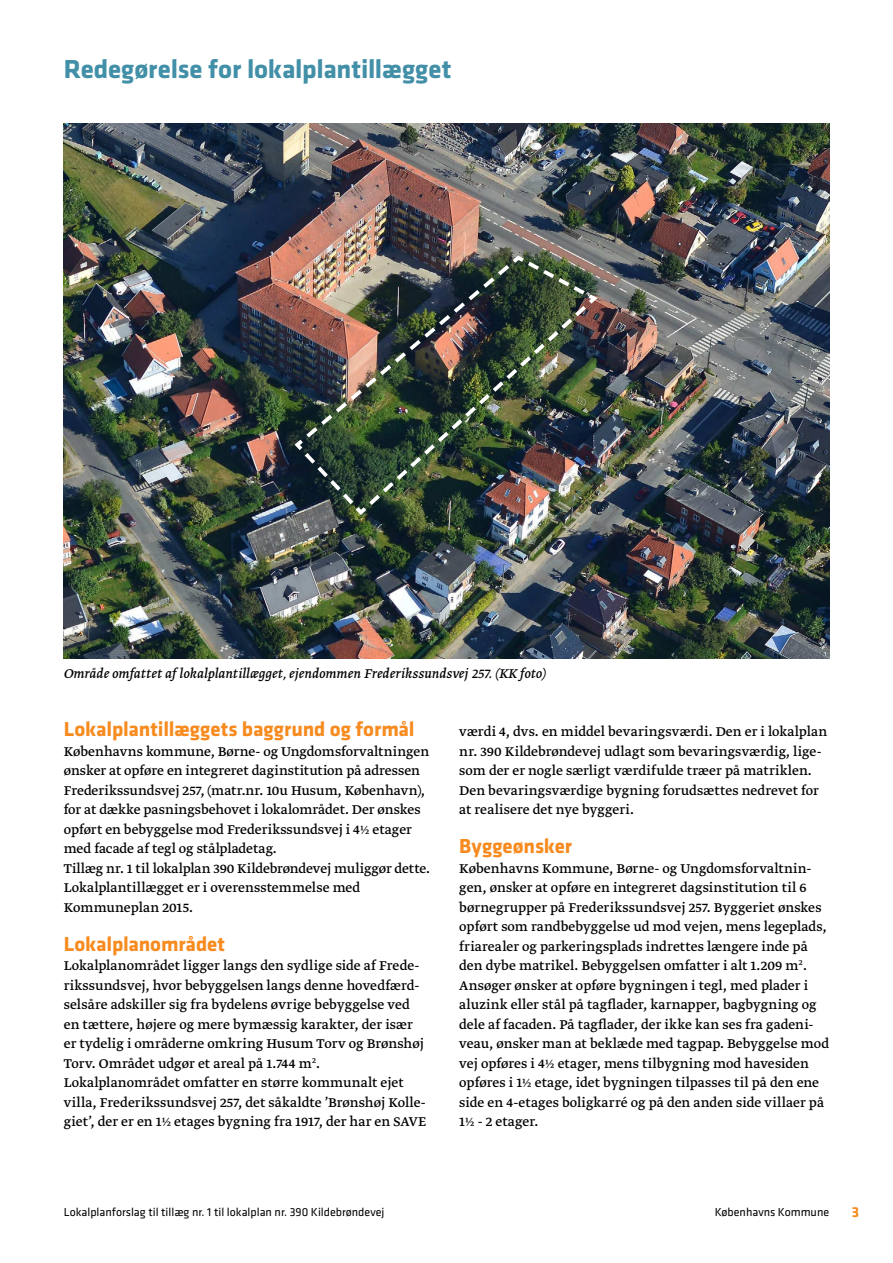
<style>
.page{position:relative;width:893px;height:1263px;background:#fff}
.page>*{position:absolute;margin:0;border:0;box-sizing:border-box;transform-origin:0 0}
.t1{font:700 27px "Klavika";letter-spacing:-.005em;color:#428fa8}
.t2{font:700 21px "Klavika";letter-spacing:-.005em;color:#f78b1f}
.t3{font:15px/19.5px "Greta Text";color:#000}
.t4{font:italic 15px "Greta Text";letter-spacing:.005em;color:#000}
.t5{font:700 15px "Klavika";color:#f78b1f}
.t6{font:12px "Klavika";color:#000}
</style>
<div class="page">
<img style="left:64px;top:123px;width:765px;height:536px">
<img style="left:292px;top:253px;width:309px;height:265px">
<h1 class="t1" style="left:64px;top:59px;width:389px">redegørelse for lokalplantillægget</h1>
<p class="t4" style="left:64px;top:667px;width:483px">Område omfattet af lokalplantillægget, ejendommen Frederikssundsvej 257. (KK foto)</p>
<h2 class="t2" style="left:64px;top:721px;width:352px">lokalplantillæggets baggrund og formål</h2>
<p class="t3" style="left:64px;top:742px;width:368px">Københavns kommune, Børne- og Ungdomsforvaltningen ønsker at opføre en integreret daginstitution på adressen Frederikssundsvej 257, (matr.nr. 10u Husum, København), for at dække pasningsbehovet i lokalområdet. Der ønskes opført en bebyggelse mod Frederikssundsvej i 4½ etager med facade af tegl og stålpladetag.<br>Tillæg nr. 1 til lokalplan 390 Kildebrøndevej muliggør dette.<br>Lokalplantillægget er i overensstemmelse med Kommune plan 2015.</p>
<h2 class="t2" style="left:64px;top:935px;width:163px">lokalplanområdet</h2>
<p class="t3" style="left:64px;top:957px;width:364px">Lokalplanområdet ligger langs den sydlige side af Frede&shy;rikssundsvej, hvor bebyggelsen langs denne hovedfærd&shy;selsåre adskiller sig fra bydelens øvrige bebyggelse ved en tættere, højere og mere bymæssig karakter, der især er tydelig i områderne omkring Husum Torv og Brønshøj Torv. Området udgør et areal på 1.744 m<sup>2</sup>.<br>Lokalplanområdet omfatter en større kommunalt ejet villa, Frederikssundsvej 257, det såkaldte ’Brønshøj Kolle&shy;giet’, der er en 1½ etages bygning fra 1917, der har en SAVE</p>
<p class="t3" style="left:459px;top:723px;width:369px">værdi 4, dvs. en middel bevaringsværdi. Den er i lokalplan nr. 390 Kildebrøndevej udlagt som bevaringsværdig, lige&shy;som der er nogle særligt værdifulde træer på matriklen.<br>Den bevaringsværdige bygning forudsættes nedrevet for at realisere det nye byggeri.</p>
<h2 class="t2" style="left:459px;top:838px;width:114px">byggeønsker</h2>
<p class="t3" style="left:459px;top:859px;width:371px">Københavns Kommune, Børne- og Ungdomsforvaltnin&shy;gen, ønsker at opføre en integreret dagsinstitution til 6 børnegrupper på Frederikssundsvej 257. Byggeriet ønskes opført som randbebyggelse ud mod vejen, mens legeplads, friarealer og parkeringsplads indrettes længere inde på den dybe matrikel. Bebyggelsen omfatter i alt 1.209 m<sup>2</sup>.<br>Ansøger ønsker at opføre bygningen i tegl, med plader i aluzink eller stål på tagflader, karnapper, bagbygning og dele af facaden. På tagflader, der ikke kan ses fra gadeni&shy;veau, ønsker man at beklæde med tagpap. Bebyggelse mod vej opføres i 4½ etager, mens tilbygning mod havesiden opføres i 1½ etage, idet bygningen tilpasses til på den ene side en 4-etages boligkarré og på den anden side villaer på 1½ - 2 etager.</p>
<p class="t6" style="left:64px;top:1206px;width:322px">Lokalplanforslag til tillæg nr. 1 til lokalplan nr. 390 Kildebrøndevej</p>
<p class="t6" style="left:715px;top:1206px;width:116px">Københavns Kommune</p>
<p class="t5" style="left:852px;top:1206px;width:9px">3</p>
</div>
